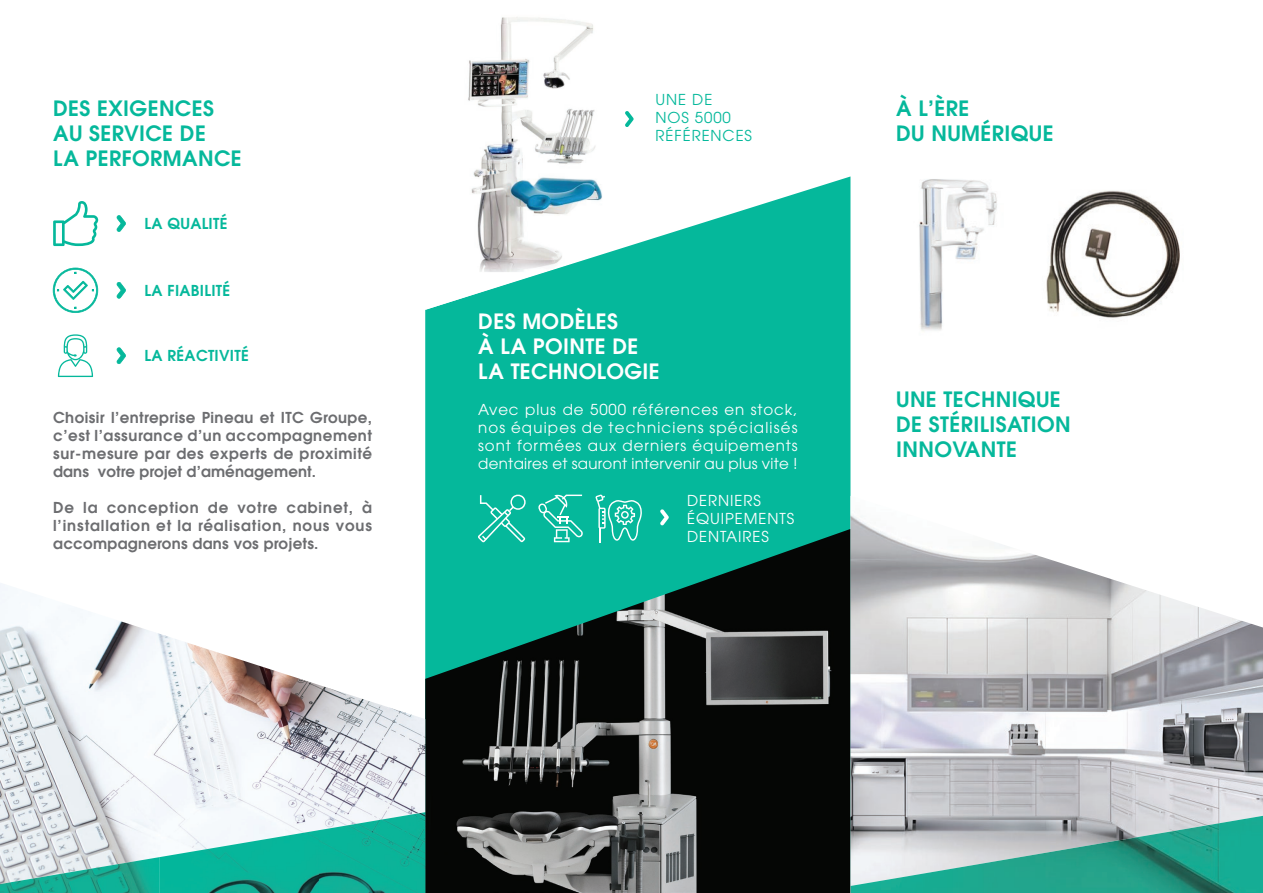
<style>
.page{position:relative;width:1263px;height:893px;background:#fff}
.page>*{position:absolute;margin:0;border:0;box-sizing:border-box;transform-origin:0 0}
.t1{font:600 21px/25.2px "ITC Avant Garde Pro";letter-spacing:.02em;color:#05b89b}
.t2{font:600 21px/25.2px "ITC Avant Garde Pro";letter-spacing:.02em;color:#fff}
.t3{font:600 15px/18px "ITC Avant Garde Pro";letter-spacing:.02em;color:#6c6d70;text-align:justify}
.t4{font:15px/18px "ITC Avant Garde Pro";letter-spacing:.06em;color:#fff;text-align:justify}
.t5{font:600 15px "ITC Avant Garde Pro";letter-spacing:.02em;color:#05b89b}
.t6{font:15px/18px "ITC Avant Garde Pro";letter-spacing:.06em;color:#05b89b}
</style>
<div class="page">
<div style="left:425px;top:310px;width:425px;height:219px;background:#05b89b"></div>
<svg style="left:53px;top:268px;width:45px;height:45px"></svg>
<svg style="left:58px;top:334px;width:35px;height:43px"></svg>
<svg style="left:425px;top:176px;width:426px;height:134px;fill:#05b89b"></svg>
<img style="left:444px;top:17px;width:164px;height:255px">
<img style="left:425px;top:529px;width:425px;height:364px">
<svg style="left:478px;top:494px;width:48px;height:48px;background:#2dc3ab"></svg>
<svg style="left:538px;top:494px;width:45px;height:48px;background:#34c5ad"></svg>
<svg style="left:595px;top:494px;width:47px;height:48px;background:#3bc7b0"></svg>
<svg style="left:660px;top:509px;width:9px;height:16px"></svg>
<img style="left:850px;top:496px;width:413px;height:397px">
<img style="left:851px;top:816px;width:412px;height:77px">
<svg style="left:117px;top:215px;width:9px;height:17px"></svg>
<svg style="left:117px;top:282px;width:9px;height:17px"></svg>
<svg style="left:117px;top:347px;width:9px;height:17px"></svg>
<img style="left:0;top:583px;width:425px;height:274px">
<img style="left:159px;top:830px;width:160px;height:63px">
<img style="left:319px;top:812px;width:106px;height:81px">
<img style="left:0;top:857px;width:160px;height:36px">
<img style="left:919px;top:179px;width:78px;height:152px">
<img style="left:1046px;top:190px;width:134px;height:128px">
<svg style="left:625px;top:111px;width:9px;height:16px"></svg>
<svg style="left:53px;top:201px;width:45px;height:45px"></svg>
<h1 class="t1" style="left:53px;top:95px;width:190px">DES EXIGENCES<br>AU SERVICE DE<br>LA PERFORMANCE</h1>
<p class="t5" style="left:144px;top:214px;width:85px">LA QUALITÉ</p>
<p class="t5" style="left:144px;top:281px;width:87px">LA FIABILITÉ</p>
<p class="t5" style="left:144px;top:346px;width:106px">LA RÉACTIVITÉ</p>
<p class="t3" style="left:53px;top:408px;width:320px">Choisir l’entreprise Pineau et ITC Groupe, c’est l’assurance d’un accompagnement sur-mesure par des experts de proximité dans votre projet d’aménagement.</p>
<p class="t3" style="left:53px;top:498px;width:320px">De la conception de votre cabinet, à l’installation et la réalisation, nous vous accompagnerons dans vos projets.</p>
<p class="t6" style="left:656px;top:91px;width:98px">UNE DE<br>NOS 5000<br>RÉFÉRENCES</p>
<h1 class="t2" style="left:478px;top:308px;width:183px">DES MODÈLES<br>À LA POINTE DE<br>LA TECHNOLOGIE</h1>
<p class="t4" style="left:478px;top:400px;width:321px">Avec plus de 5000 références en stock, nos équipes de techniciens spécialisés sont formées aux derniers équipements dentaires et sauront intervenir au plus vite !</p>
<p class="t4" style="left:687px;top:492px;width:109px;text-align:left">DERNIERS<br>ÉQUIPEMENTS<br>DENTAIRES</p>
<h1 class="t1" style="left:896px;top:95px;width:159px">À L’ÈRE<br>DU NUMÉRIQUE</h1>
<h1 class="t1" style="left:896px;top:386px;width:176px">UNE TECHNIQUE<br>DE STÉRILISATION<br>INNOVANTE</h1>
</div>
